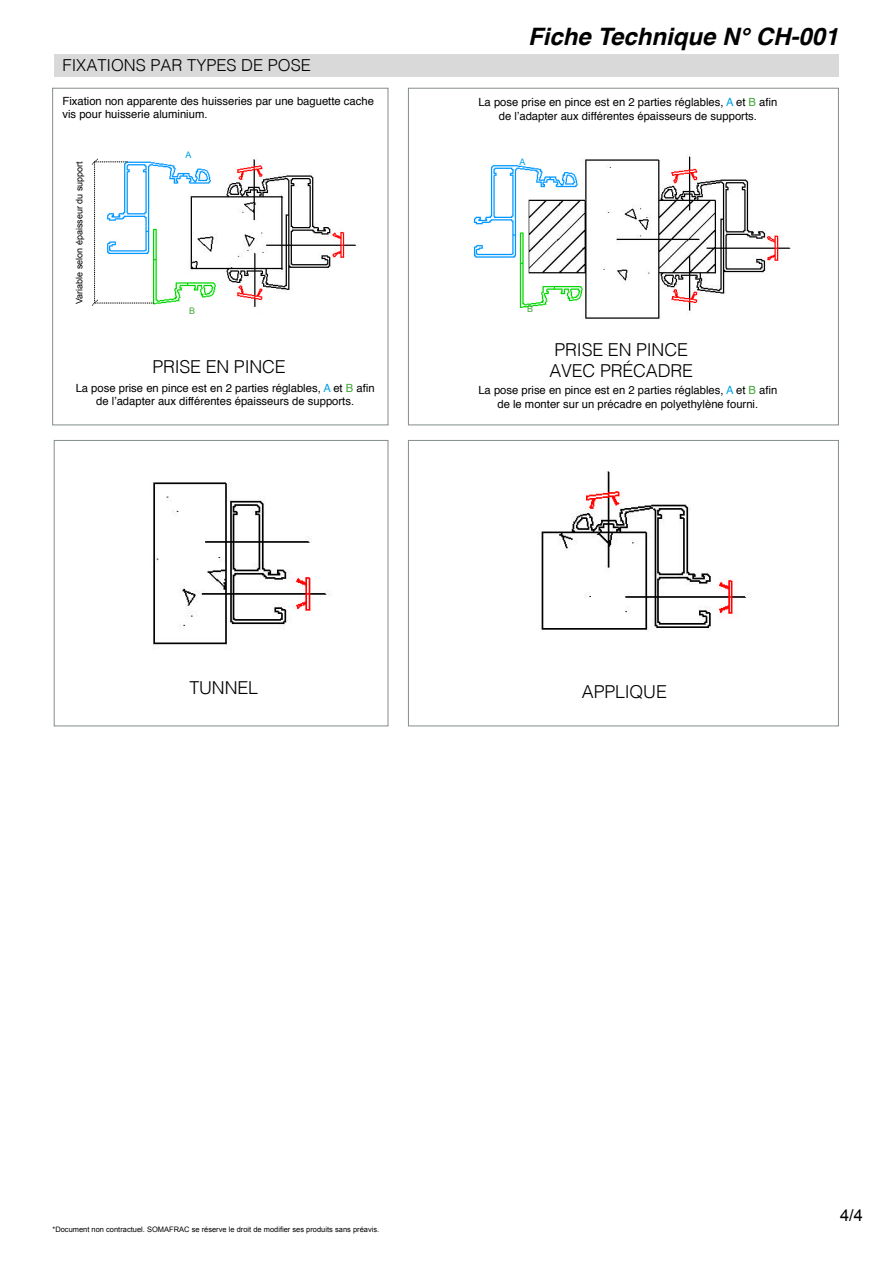
<style>
.page{position:relative;width:893px;height:1263px;background:#fff}
.page>*{position:absolute;margin:0;border:0;box-sizing:border-box;transform-origin:0 0}
.t1{font:italic 700 24px "Helvetica";color:#000}
.t2{font:300 17.85px/21.5px "Helvetica";letter-spacing:-.01em;color:#000}
.t3{font:300 16.5px "Helvetica";color:#000}
.t4{font:16.5px "Arial";color:#000}
.t5{font:11.25px/13.5px "Helvetica";color:#000;text-align:center}
.t6{font:9px "Arial";color:#000}
.t7{font:9px "Arial";color:#009fe3}
.t8{font:9px "Arial";color:#3fa535}
.t9{font:7.5px "Arial";color:#000}
.s1{color:#009fe3}
.s2{color:#3fa535}
</style>
<div class="page">
<div style="left:54px;top:54px;width:785px;height:22px;background:#d9d9d9"></div>
<img style="left:154px;top:159px;width:203px;height:148px">
<img style="left:473px;top:156px;width:318px;height:163px">
<img style="left:153px;top:482px;width:176px;height:167px">
<img style="left:538px;top:471px;width:209px;height:159px">
<div style="left:52px;top:88px;width:336px;height:337px;border:1px solid #838e8a"></div>
<div style="left:54px;top:440px;width:334px;height:286px;border:1px solid #838e8a"></div>
<div style="left:408px;top:88px;width:431px;height:337px;border:1px solid #838e8a"></div>
<div style="left:408px;top:440px;width:431px;height:286px;border:1px solid #838e8a"></div>
<svg style="left:92px;top:158px;width:62px;height:148px"></svg>
<h1 class="t1" style="left:528px;top:17px;width:312px">Fiche Technique N° CH-001</h1>
<h3 class="t3" style="left:63px;top:51px;width:250px">FIXATIONS PAR TYPES DE POSE</h3>
<p class="t5" style="left:63px;top:94px;width:313px;text-align:left">Fixation non apparente des huisseries par une baguette cache vis pour huisserie aluminium.</p>
<p class="t5" style="left:478px;top:96px;width:300px">La pose prise en pince est en 2 parties réglables, <span class="s1">A</span> et <span class="s2">B</span> afin de l’adapter aux différentes épaisseurs de supports.</p>
<p class="t6" style="left:74px;top:304px;width:144px;rotate:-90deg">Variable selon épaisseur du support</p>
<p class="t7" style="left:185px;top:149px;width:8px">A</p>
<p class="t7" style="left:519px;top:156px;width:8px">A</p>
<p class="t8" style="left:189px;top:305px;width:8px">B</p>
<p class="t8" style="left:527px;top:303px;width:8px">B</p>
<h2 class="t2" style="left:152px;top:355px;width:135px">PRISE EN PINCE</h2>
<h2 class="t2" style="left:549px;top:337px;width:145px">PRISE EN PINCE<br>AVEC PRÉCADRE</h2>
<p class="t5" style="left:76px;top:381px;width:300px">La pose prise en pince est en 2 parties réglables, <span class="s1">A</span> et <span class="s2">B</span> afin de l’adapter aux différentes épaisseurs de supports.</p>
<p class="t5" style="left:478px;top:384px;width:300px">La pose prise en pince est en 2 parties réglables, <span class="s1">A</span> et <span class="s2">B</span> afin de le monter sur un précadre en polyethylène fourni.</p>
<h2 class="t2" style="left:190px;top:675px;width:70px">TUNNEL</h2>
<h2 class="t2" style="left:582px;top:679px;width:86px">APPLIQUE</h2>
<p class="t9" style="left:52px;top:1224px;width:328px">*Document non contractuel. SOMAFRAC se réserve le droit de modifier ses produits sans préavis.</p>
<h3 class="t4" style="left:840px;top:1204px;width:24px">4/4</h3>
</div>
